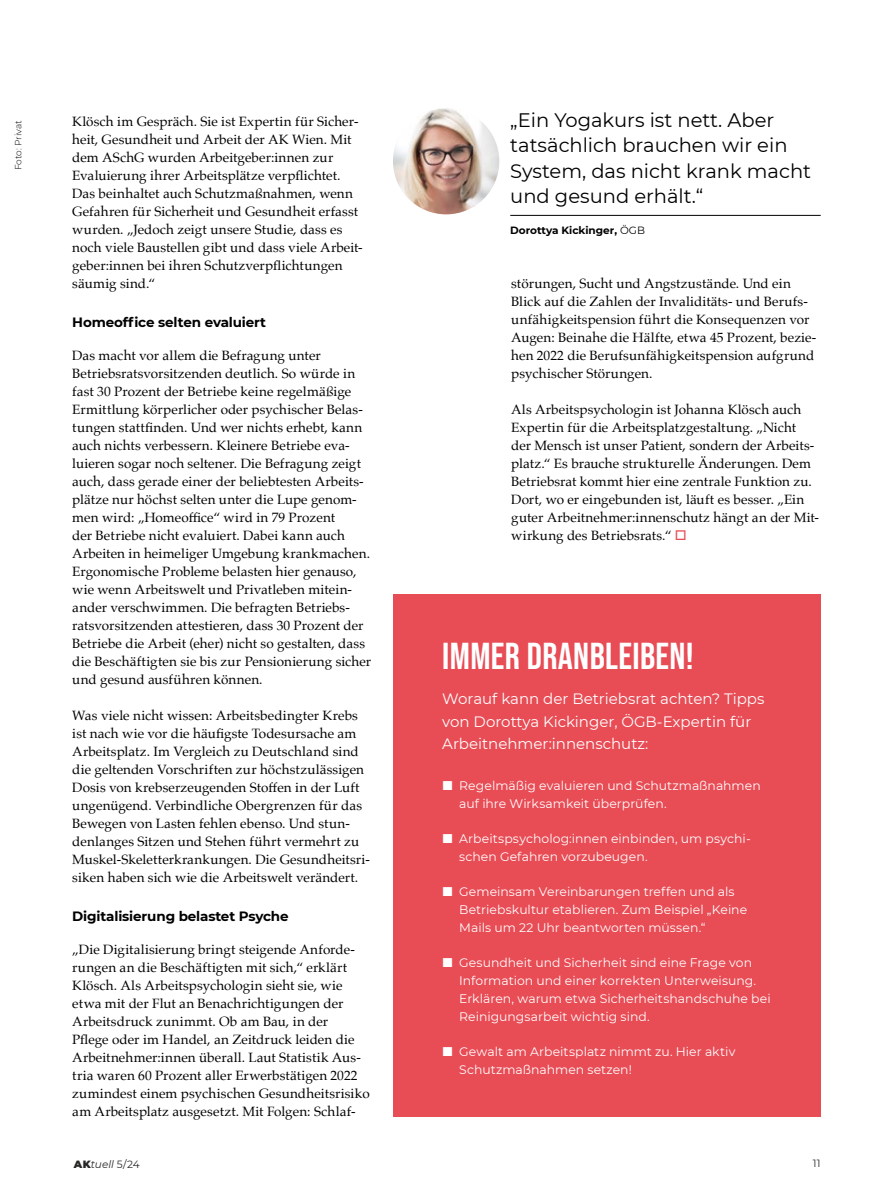
<style>
.page{position:relative;width:893px;height:1191px;background:#fff}
.page>*{position:absolute;margin:0;border:0;box-sizing:border-box;transform-origin:0 0}
.Ü_Bebas_black{font:37.5px "Bebas Neue";letter-spacing:.01em;color:#fff}
.zitat_im_text_black{font:19.5px/25.5px "Montserrat";color:#000}
.Vorspann{font:15px/22.5px "Montserrat";color:#fff}
.FT{font:13.5px/18px "Palatino";letter-spacing:.005em;color:#000}
.ZwiTi_black{font:700 13.5px "Montserrat";letter-spacing:-.01em;color:#000}
.FT_mont{font:12.3px/18px "Montserrat";letter-spacing:.005em;color:#fff}
.autorenzeile_ohne_raster{font:700 10.5px "Montserrat";color:#000}
.t1{font:italic 10.5px "Montserrat";letter-spacing:.005em;color:#282827}
.t2{font:10.5px "Montserrat";color:#282827}
.Fotocredit{font:300 9px "Montserrat";color:#000}
.s1{font-weight:400}
.s2{color:#e94b57}
.s3{font-weight:900;font-style:normal}
.s4{font-style:normal}
</style>
<div class="page">
<hr style="left:510px;top:215px;width:311px;height:1px;background:#000">
<img style="left:393px;top:108px;width:106px;height:106px;border-radius:53px">
<div style="left:393px;top:594px;width:428px;height:522px;background:#e84c55"></div>
<p class="Fotocredit" style="left:12px;top:170px;width:52px;rotate:-90deg">Foto: Privat</p>
<p class="FT" style="left:72px;top:112px;width:292px">Klösch im Gespräch. Sie ist Expertin für Sicher&shy;heit, Gesundheit und Arbeit der AK Wien. Mit dem ASchG wurden Arbeitgeber:innen zur Evaluierung ihrer Arbeitsplätze verpflichtet.<br>Das beinhaltet auch Schutzmaßnahmen, wenn Gefahren für Sicherheit und Gesundheit erfasst wurden. „Jedoch zeigt unsere Studie, dass es noch viele Baustellen gibt und dass viele Arbeit&shy;geber:innen bei ihren Schutzverpflichtungen säumig sind.“</p>
<h2 class="ZwiTi_black" style="left:72px;top:312px;width:195px">Homeoffice selten evaluiert</h2>
<p class="FT" style="left:72px;top:346px;width:301px">Das macht vor allem die Befragung unter Betriebsratsvorsitzenden deutlich. So würde in fast 30 Prozent der Betriebe keine regelmäßige Ermittlung körperlicher oder psychischer Belas&shy;tungen stattfinden. Und wer nichts erhebt, kann auch nichts verbessern. Kleinere Betriebe eva&shy;luieren sogar noch seltener. Die Befragung zeigt auch, dass gerade einer der beliebtesten Arbeits&shy;plätze nur höchst selten unter die Lupe genom&shy;men wird: „Homeoffice“ wird in 79 Prozent<br>der Betriebe nicht evaluiert. Dabei kann auch Arbeiten in heimeliger Umgebung krankmachen.<br>Ergonomische Probleme belasten hier genauso, wie wenn Arbeitswelt und Privatleben mitein&shy;ander verschwimmen. Die befragten Betriebs&shy;ratsvorsitzenden attestieren, dass 30 Prozent der Betriebe die Arbeit (eher) nicht so gestalten, dass die Beschäftigten sie bis zur Pensionierung sicher und gesund ausführen können.</p>
<p class="FT" style="left:72px;top:706px;width:299px">Was viele nicht wissen: Arbeitsbedingter Krebs ist nach wie vor die häufigste Todesursache am Arbeitsplatz. Im Vergleich zu Deutschland sind die geltenden Vorschriften zur höchstzulässigen Dosis von krebserzeugenden Stoffen in der Luft ungenügend. Verbindliche Obergrenzen für das Bewegen von Lasten fehlen ebenso. Und stun&shy;denlanges Sitzen und Stehen führt vermehrt zu Muskel-Skeletterkrankungen. Die Gesundheitsri&shy;siken haben sich wie die Arbeitswelt verändert.</p>
<h2 class="ZwiTi_black" style="left:72px;top:906px;width:218px">Digitalisierung belastet Psyche</h2>
<p class="FT" style="left:72px;top:940px;width:299px">„Die Digitalisierung bringt steigende Anforde&shy;rungen an die Beschäftigten mit sich,“ erklärt Klösch. Als Arbeitspsychologin sieht sie, wie etwa mit der Flut an Benachrichtigungen der Arbeitsdruck zunimmt. Ob am Bau, in der<br>Pflege oder im Handel, an Zeitdruck leiden die Arbeitnehmer:innen überall. Laut Statistik Aus&shy;tria waren 60 Prozent aller Erwerbstätigen 2022 zumindest einem psychischen Gesundheitsrisiko am Arbeitsplatz ausgesetzt. Mit Folgen: Schlaf-</p>
<p class="zitat_im_text_black" style="left:510px;top:106px;width:302px">„Ein Yogakurs ist nett. Aber tatsächlich brauchen wir ein<br>System, das nicht krank macht und gesund erhält.“</p>
<p class="autorenzeile_ohne_raster" style="left:510px;top:223px;width:136px">Dorottya Kickinger, <span class="s1">ÖGB</span></p>
<p class="FT" style="left:511px;top:274px;width:307px">störungen, Sucht und Angstzustände. Und ein Blick auf die Zahlen der Invaliditäts- und Berufs&shy;unfähigkeitspension führt die Konsequenzen vor Augen: Beinahe die Hälfte, etwa 45 Prozent, bezie&shy;hen 2022 die Berufsunfähigkeitspension aufgrund psychischer Störungen.</p>
<p class="FT" style="left:511px;top:400px;width:309px">Als Arbeitspsychologin ist Johanna Klösch auch Expertin für die Arbeitsplatzgestaltung. „Nicht der Mensch ist unser Patient, sondern der Arbeits&shy;platz.“ Es brauche strukturelle Änderungen. Dem Betriebsrat kommt hier eine zentrale Funktion zu.<br>Dort, wo er eingebunden ist, läuft es besser. „Ein guter Arbeitnehmer:innenschutz hängt an der Mit&shy;wirkung des Betriebsrats.“ <span class="s2">□</span></p>
<h1 class="Ü_Bebas_black" style="left:442px;top:635px;width:253px">IMMER DRANBLEIBEN!</h1>
<p class="Vorspann" style="left:442px;top:687px;width:324px">Worauf kann der Betriebsrat achten? Tipps von Dorottya Kickinger, ÖGB-Expertin für<br>Arbeitnehmer:innenschutz:</p>
<p class="FT_mont" style="left:459px;top:776px;width:303px">Regelmäßig evaluieren und Schutzmaßnahmen auf ihre Wirksamkeit überprüfen.</p>
<p class="FT_mont" style="left:459px;top:829px;width:293px">Arbeitspsycholog:innen einbinden, um psychi&shy;schen Gefahren vorzubeugen.</p>
<p class="FT_mont" style="left:459px;top:882px;width:289px">Gemeinsam Vereinbarungen treffen und als<br>Betriebskultur etablieren. Zum Beispiel „Keine<br>Mails um 22 Uhr beantworten müssen.“</p>
<p class="FT_mont" style="left:459px;top:953px;width:313px">Gesundheit und Sicherheit sind eine Frage von Information und einer korrekten Unterweisung.<br>Erklären, warum etwa Sicherheitshandschuhe bei Reinigungsarbeit wichtig sind.</p>
<p class="FT_mont" style="left:459px;top:1042px;width:278px">Gewalt am Arbeitsplatz nimmt zu. Hier aktiv<br>Schutzmaßnahmen setzen!</p>
<p class="t1" style="left:74px;top:1156px;width:67px"><span class="s3">AK</span>tuell <span class="s4">5/24</span></p>
<p class="t2" style="left:813px;top:1156px;width:9px">11</p>
</div>
